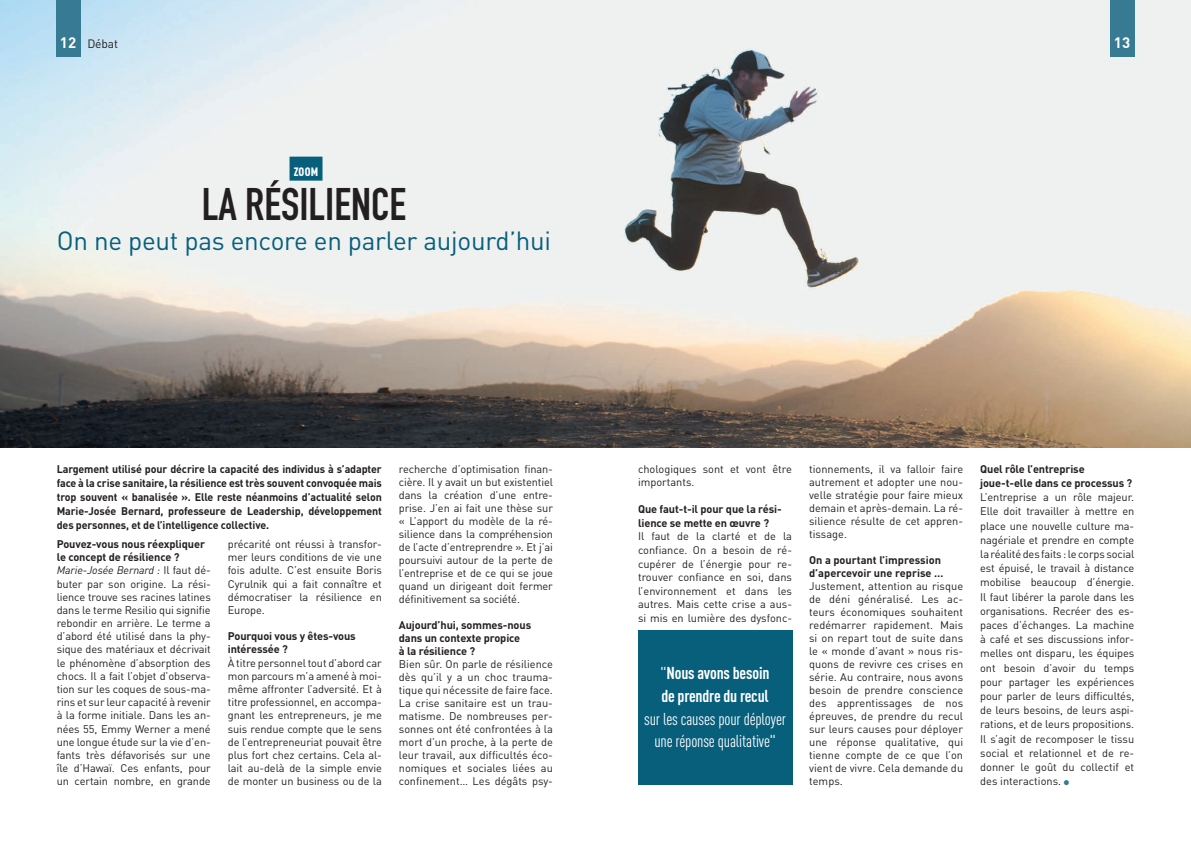
<style>
.page{position:relative;width:1191px;height:842px;background:#fff}
.page>*{position:absolute;margin:0;border:0;box-sizing:border-box;transform-origin:0 0}
.t1{font:45px "DIN Engschrift Std";color:#231f20}
.t2{font:26px "DIN Pro";letter-spacing:-.01em;color:#075f7c}
.t3{font:condensed 17px/22.7px "DIN Pro";letter-spacing:-.01em;color:#fff;text-align:center}
.t4{font:700 15px "DIN Pro";color:#fff}
.t5{font:12px "DIN Pro";letter-spacing:-.01em;color:#231f20}
.t6{font:900 condensed 12px "DIN Pro";color:#fff}
.t7{font:11px/13px "DIN Pro";letter-spacing:-.01em;color:#231f20;text-align:justify}
.ENCADRE_chapeau{font:700 11px/14px "DIN Pro";letter-spacing:-.01em;color:#231f20}
.s1{font-style:italic}
.s2{font-weight:700}
.s3{color:#377a94}
</style>
<div class="page">
<img style="left:0;top:0;width:1191px;height:448px">
<div style="left:289px;top:157px;width:33px;height:24px;background:#075f7c"></div>
<div style="left:56px;top:0;width:24px;height:57px;background:#377a94"></div>
<div style="left:1109px;top:0;width:25px;height:57px;background:#377a94"></div>
<div style="left:638px;top:630px;width:154px;height:154px;background:#075f7c"></div>
<p class="t4" style="left:60px;top:30px;width:18px">12</p>
<p class="t5" style="left:87px;top:34px;width:32px">Débat</p>
<p class="t4" style="left:1113px;top:30px;width:18px">13</p>
<p class="t6" style="left:294px;top:162px;width:26px">ZOOM</p>
<p class="t1" style="left:202px;top:177px;width:206px">LA RÉSILIENCE</p>
<p class="t2" style="left:57px;top:220px;width:496px">On ne peut pas encore en parler aujourd’hui</p>
<p class="ENCADRE_chapeau" style="left:57px;top:460px;width:327px;text-align:justify">Largement utilisé pour décrire la capacité des individus à s’adapter face à la crise sanitaire, la résilience est très souvent convoquée mais trop souvent « banalisée ». Elle reste néanmoins d’actualité selon Marie-Josée Bernard, professeure de Leadership, développement des personnes, et de l’intelligence collective.</p>
<p class="ENCADRE_chapeau" style="left:57px;top:536px;width:150px;line-height:13.2px">Pouvez-vous nous réexpliquer le concept de résilience ?</p>
<p class="t7" style="left:57px;top:563px;width:156px"><span class="s1">Marie-Josée Bernard :</span> Il faut dé&shy;buter par son origine. La rési&shy;lience trouve ses racines latines dans le terme Resilio qui signifie rebondir en arrière. Le terme a d’abord été utilisé dans la phy&shy;sique des matériaux et décrivait le phénomène d’absorption des chocs. Il a fait l’objet d’observa&shy;tion sur les coques de sous-ma&shy;rins et sur leur capacité à revenir à la forme initiale. Dans les an&shy;nées 55, Emmy Werner a mené une longue étude sur la vie d’en&shy;fants très défavorisés sur une île d’Hawaï. Ces enfants, pour un certain nombre, en grande</p>
<p class="t7" style="left:228px;top:536px;width:156px">précarité ont réussi à transfor&shy;mer leurs conditions de vie une fois adulte. C’est ensuite Boris Cyrulnik qui a fait connaître et démocratiser la résilience en Europe.</p>
<p class="ENCADRE_chapeau" style="left:228px;top:628px;width:129px;line-height:13.2px">Pourquoi vous y êtes-vous intéressée ?</p>
<p class="t7" style="left:228px;top:655px;width:156px">À titre personnel tout d’abord car mon parcours m’a amené à moi&shy;même affronter l’adversité. Et à titre professionnel, en accompa&shy;gnant les entrepreneurs, je me suis rendue compte que le sens de l’entrepreneuriat pouvait être plus fort chez certains. Cela al&shy;lait au-delà de la simple envie de monter un business ou de la</p>
<p class="t7" style="left:399px;top:461px;width:156px">recherche d’optimisation finan&shy;cière. Il y avait un but existentiel dans la création d’une entre&shy;prise. J’en ai fait une thèse sur « L’apport du modèle de la ré&shy;silience dans la compréhension de l’acte d’entreprendre ». Et j’ai poursuivi autour de la perte de l’entreprise et de ce qui se joue quand un dirigeant doit fermer définitivement sa société.</p>
<p class="ENCADRE_chapeau" style="left:399px;top:617px;width:134px;line-height:13px">Aujourd’hui, sommes-nous dans un contexte propice<br>à la résilience ?</p>
<p class="t7" style="left:399px;top:656px;width:156px">Bien sûr. On parle de résilience dès qu’il y a un choc trauma&shy;tique qui nécessite de faire face.<br>La crise sanitaire est un trau&shy;matisme. De nombreuses per&shy;sonnes ont été confrontées à la mort d’un proche, à la perte de leur travail, aux difficultés éco&shy;nomiques et sociales liées au confinement… Les dégâts psy-</p>
<p class="t7" style="left:638px;top:461px;width:156px;line-height:13.5px">chologiques sont et vont être importants.</p>
<p class="ENCADRE_chapeau" style="left:638px;top:501px;width:145px;line-height:13.5px">Que faut-t-il pour que la rési&shy;lience se mette en œuvre ?</p>
<p class="t7" style="left:638px;top:529px;width:156px;line-height:13.5px">Il faut de la clarté et de la confiance. On a besoin de ré&shy;cupérer de l’énergie pour re&shy;trouver confiance en soi, dans l’environnement et dans les autres. Mais cette crise a aus&shy;si mis en lumière des dysfonc-</p>
<p class="t3" style="left:644px;top:661px;width:143px">"<span class="s2">Nous avons besoin<br>de prendre du recul<br></span>sur les causes pour déployer une réponse qualitative"</p>
<p class="t7" style="left:809px;top:461px;width:156px">tionnements, il va falloir faire autrement et adopter une nou&shy;velle stratégie pour faire mieux demain et après-demain. La ré&shy;silience résulte de cet appren&shy;tissage.</p>
<p class="ENCADRE_chapeau" style="left:809px;top:552px;width:136px;line-height:13px">On a pourtant l’impression d’apercevoir une reprise …</p>
<p class="t7" style="left:809px;top:578px;width:156px">Justement, attention au risque de déni généralisé. Les ac&shy;teurs économiques souhaitent redémarrer rapidement. Mais si on repart tout de suite dans le « monde d’avant » nous ris&shy;quons de revivre ces crises en série. Au contraire, nous avons besoin de prendre conscience des apprentissages de nos épreuves, de prendre du recul sur leurs causes pour déployer une réponse qualitative, qui tienne compte de ce que l’on vient de vivre. Cela demande du temps.</p>
<p class="ENCADRE_chapeau" style="left:980px;top:460px;width:154px">Quel rôle l’entreprise joue-t-elle dans ce processus ?</p>
<p class="t7" style="left:980px;top:489px;width:156px;line-height:14.2px">L’entreprise a un rôle majeur.<br>Elle doit travailler à mettre en place une nouvelle culture ma&shy;nagériale et prendre en compte la réalité des faits : le corps social est épuisé, le travail à distance mobilise beaucoup d’énergie.<br>Il faut libérer la parole dans les organisations. Recréer des es&shy;paces d’échanges. La machine à café et ses discussions infor&shy;melles ont disparu, les équipes ont besoin d’avoir du temps pour partager les expériences pour parler de leurs difficultés, de leurs besoins, de leurs aspi&shy;rations, et de leurs propositions.</p>
<p class="t7" style="left:980px;top:730px;width:156px;line-height:14.2px">Il s’agit de recomposer le tissu social et relationnel et de re&shy;donner le goût du collectif et des interactions. <span class="s3">●</span></p>
</div>
